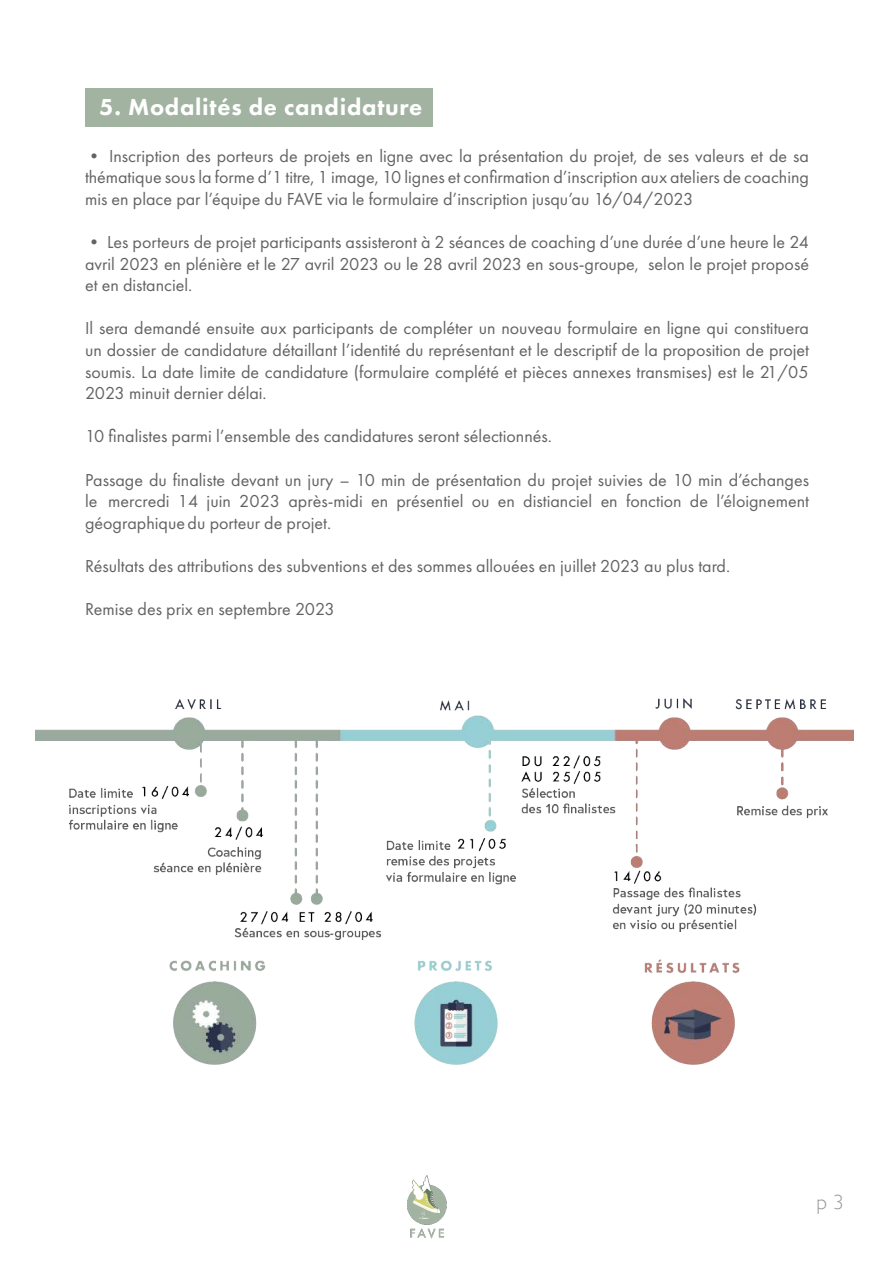
<style>
.page{position:relative;width:893px;height:1263px;background:#fff}
.page>*{position:absolute;margin:0;border:0;box-sizing:border-box;transform-origin:0 0}
.t1{font:800 24px "Futura PT";letter-spacing:.03em;color:#fff}
.t2{font:300 21px "Gill Sans";color:#999b9e}
.t3{font:18px/21.6px "Futura PT";color:#636366;text-align:justify}
</style>
<div class="page">
<div style="left:85px;top:88px;width:347px;height:38px;background:#a2b3a1"></div>
<img style="left:407px;top:1175px;width:40px;height:64px">
<img style="left:35px;top:698px;width:819px;height:367px">
<p class="t1" style="left:99px;top:92px;width:325px">5. Modalités de candidature</p>
<p class="t3" style="left:85px;top:145px;width:725px">• Inscription des porteurs de projets en ligne avec la présentation du projet, de ses valeurs et de sa thématique sous la forme d’1 titre, 1 image, 10 lignes et confirmation d’inscription aux ateliers de coaching mis en place par l’équipe du FAVE via le formulaire d’inscription jusqu’au 16/04/2023</p>
<p class="t3" style="left:85px;top:231px;width:725px">• Les porteurs de projet participants assisteront à 2 séances de coaching d’une durée d’une heure le 24 avril 2023 en plénière et le 27 avril 2023 ou le 28 avril 2023 en sous-groupe, selon le projet proposé et en distanciel.</p>
<p class="t3" style="left:85px;top:317px;width:725px">Il sera demandé ensuite aux participants de compléter un nouveau formulaire en ligne qui constituera un dossier de candidature détaillant l’identité du représentant et le descriptif de la proposition de projet soumis. La date limite de candidature (formulaire complété et pièces annexes transmises) est le 21/05<br>2023 minuit dernier délai.</p>
<p class="t3" style="left:85px;top:425px;width:468px">10 finalistes parmi l’ensemble des candidatures seront sélectionnés.</p>
<p class="t3" style="left:85px;top:469px;width:725px">Passage du finaliste devant un jury – 10 min de présentation du projet suivies de 10 min d’échanges le mercredi 14 juin 2023 après-midi en présentiel ou en distianciel en fonction de l’éloignement géographique du porteur de projet.</p>
<p class="t3" style="left:85px;top:555px;width:647px">Résultats des attributions des subventions et des sommes allouées en juillet 2023 au plus tard.</p>
<p class="t3" style="left:85px;top:598px;width:251px">Remise des prix en septembre 2023</p>
<p class="t2" style="left:816px;top:1186px;width:29px">p 3</p>
</div>
